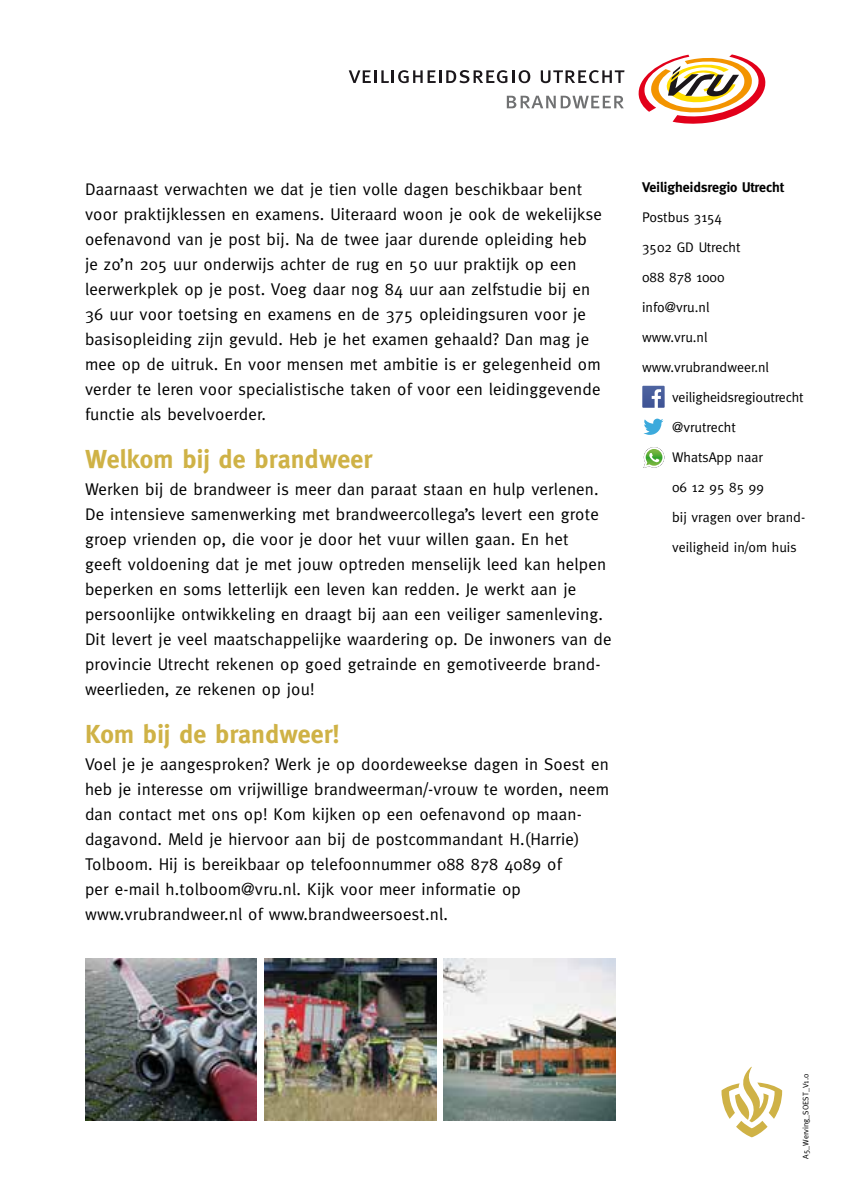
<style>
.page{position:relative;width:842px;height:1191px;background:#fff}
.page>*{position:absolute;margin:0;border:0;box-sizing:border-box;transform-origin:0 0}
.t1{font:700 26px "Meta";color:#cfb246}
.t2{font:17px/25px "Meta";letter-spacing:.01em;color:#000}
.t3{font:14px "Meta";color:#000}
.t4{font:700 14px "Meta";color:#000}
.t5{font:8px "Meta";color:#000}
</style>
<div class="page">
<svg style="left:638px;top:54px;width:127px;height:70px"></svg>
<svg style="left:642px;top:386px;width:23px;height:22px"></svg>
<svg style="left:643px;top:418px;width:20px;height:17px"></svg>
<svg style="left:643px;top:447px;width:21px;height:21px"></svg>
<svg style="left:349px;top:70px;width:181px;height:13px"></svg>
<svg style="left:541px;top:70px;width:83px;height:13px"></svg>
<svg style="left:507px;top:96px;width:117px;height:12px"></svg>
<svg style="left:721px;top:1066px;width:61px;height:71px"></svg>
<img style="left:443px;top:958px;width:172px;height:162px">
<img style="left:85px;top:958px;width:172px;height:162px">
<img style="left:264px;top:958px;width:172px;height:162px">
<p class="t2" style="left:85px;top:176px;width:518px">Daarnaast verwachten we dat je tien volle dagen beschikbaar bent voor praktijklessen en examens. Uiteraard woon je ook de wekelijkse oefenavond van je post bij. Na de twee jaar durende opleiding heb je zo’n 205 uur onderwijs achter de rug en 50 uur praktijk op een leerwerkplek op je post. Voeg daar nog 84 uur aan zelfstudie bij en 36 uur voor toetsing en examens en de 375 opleidingsuren voor je basisopleiding zijn gevuld. Heb je het examen gehaald? Dan mag je mee op de uitruk. En voor mensen met ambitie is er gelegenheid om verder te leren voor specialistische taken of voor een leidinggevende functie als bevelvoerder.</p>
<h1 class="t1" style="left:85px;top:444px;width:289px">Welkom bij de brandweer</h1>
<p class="t2" style="left:85px;top:476px;width:528px">Werken bij de brandweer is meer dan paraat staan en hulp verlenen.<br>De intensieve samenwerking met brandweercollega’s levert een grote groep vrienden op, die voor je door het vuur willen gaan. En het<br>geeft voldoening dat je met jouw optreden menselijk leed kan helpen beperken en soms letterlijk een leven kan redden. Je werkt aan je persoonlijke ontwikkeling en draagt bij aan een veiliger samenleving.<br>Dit levert je veel maatschappelijke waardering op. De inwoners van de provincie Utrecht rekenen op goed getrainde en gemotiveerde brand&shy;weerlieden, ze rekenen op jou!</p>
<h1 class="t1" style="left:85px;top:719px;width:256px">Kom bij de brandweer!</h1>
<p class="t2" style="left:85px;top:751px;width:525px">Voel je je aangesproken? Werk je op doordeweekse dagen in Soest en heb je interesse om vrijwillige brandweerman/-vrouw te worden, neem dan contact met ons op! Kom kijken op een oefenavond op maan&shy;dagavond. Meld je hiervoor aan bij de postcommandant H.(Harrie)<br>Tolboom. Hij is bereikbaar op telefoonnummer 088 878 4089 of<br>per e-mail h.tolboom@vru.nl. Kijk voor meer informatie op www.vrubrandweer.nl of www.brandweersoest.nl.</p>
<p class="t4" style="left:642px;top:179px;width:143px">Veiligheidsregio Utrecht</p>
<p class="t3" style="left:642px;top:209px;width:81px">Postbus 3154</p>
<p class="t3" style="left:642px;top:239px;width:100px">3502 GD Utrecht</p>
<p class="t3" style="left:642px;top:269px;width:84px">088 878 1000</p>
<p class="t3" style="left:642px;top:299px;width:69px">info@vru.nl</p>
<p class="t3" style="left:642px;top:329px;width:67px">www.vru.nl</p>
<p class="t3" style="left:642px;top:359px;width:128px">www.vrubrandweer.nl</p>
<p class="t3" style="left:672px;top:389px;width:133px">veiligheidsregioutrecht</p>
<p class="t3" style="left:672px;top:419px;width:65px">@vrutrecht</p>
<p class="t3" style="left:672px;top:449px;width:92px">WhatsApp naar</p>
<p class="t3" style="left:672px;top:479px;width:93px">06 12 95 85 99</p>
<p class="t3" style="left:672px;top:509px;width:135px">bij vragen over brand-</p>
<p class="t3" style="left:672px;top:539px;width:126px">veiligheid in/om huis</p>
<p class="t5" style="left:801px;top:1158px;width:86px;rotate:-90deg">A5_Werving_SOEST_V1.0</p>
</div>
